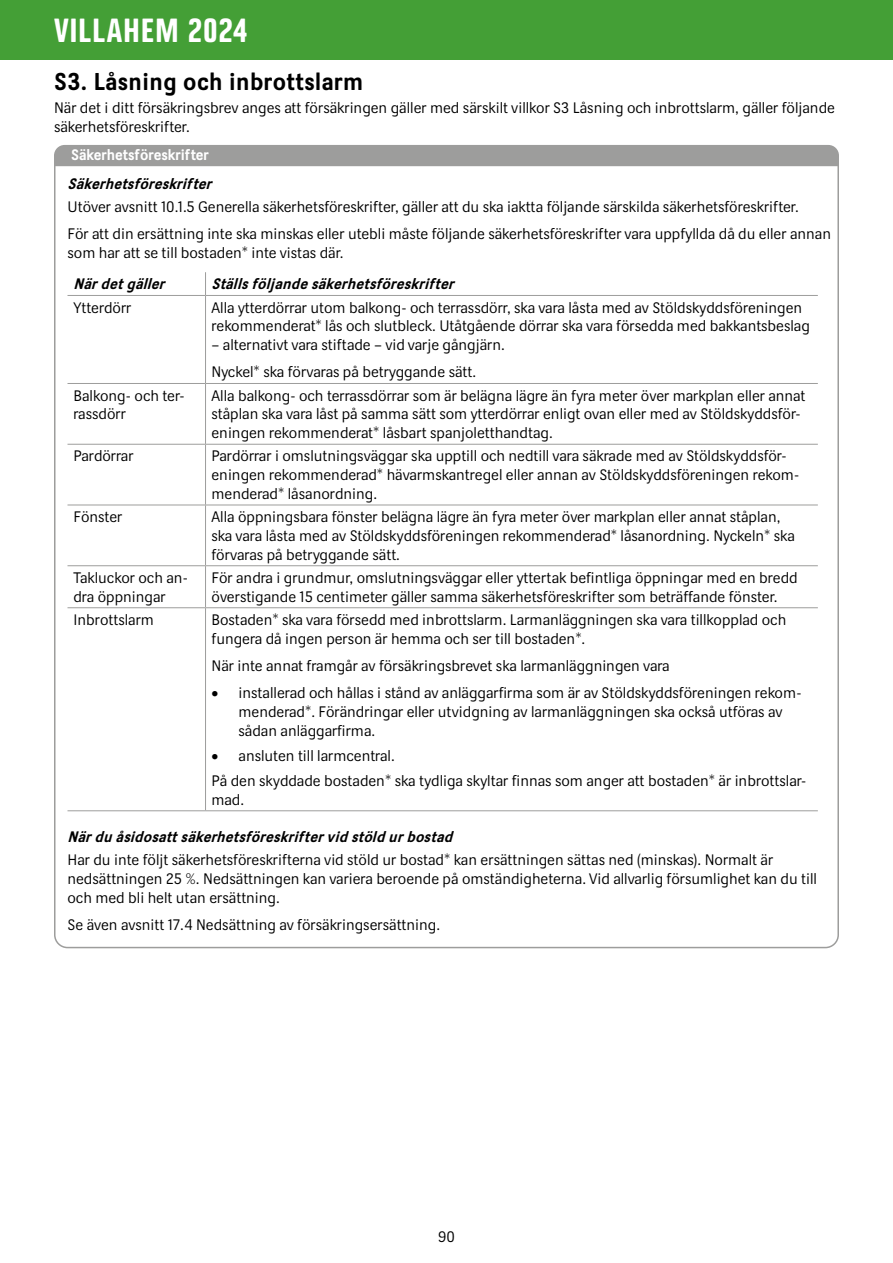
<style>
.page{position:relative;width:893px;height:1263px;background:#fff}
.page>*{position:absolute;margin:0;border:0;box-sizing:border-box;transform-origin:0 0}
.t1{font:33px "Dina Headline";letter-spacing:.02em;color:#fff}
.Villkor_rubrik_2{font:700 24px "Dina";letter-spacing:.02em;color:#000}
.t2{font:15px/18.8px "Dina";color:#000}
.Villkor_rubrik_5{font:italic 700 15px "Dina";color:#000}
.t3{font:700 15px "Dina";color:#fff}
</style>
<div class="page">
<div style="left:0;top:0;width:893px;height:60px;background:#449f36"></div>
<hr style="left:68px;top:295px;width:138px;height:1px;background:#9d9d9c">
<hr style="left:206px;top:295px;width:612px;height:1px;background:#9d9d9c">
<svg style="left:205px;top:272px;width:1px;height:23px"></svg>
<hr style="left:205px;top:296px;width:1px;height:87px;background:#9d9d9c">
<hr style="left:68px;top:383px;width:138px;height:1px;background:#9d9d9c">
<hr style="left:206px;top:383px;width:612px;height:1px;background:#9d9d9c">
<hr style="left:205px;top:384px;width:1px;height:60px;background:#9d9d9c">
<hr style="left:68px;top:444px;width:138px;height:1px;background:#9d9d9c">
<hr style="left:206px;top:444px;width:612px;height:1px;background:#9d9d9c">
<hr style="left:205px;top:445px;width:1px;height:60px;background:#9d9d9c">
<hr style="left:68px;top:505px;width:138px;height:1px;background:#9d9d9c">
<hr style="left:206px;top:505px;width:612px;height:1px;background:#9d9d9c">
<hr style="left:205px;top:505px;width:1px;height:60px;background:#9d9d9c">
<hr style="left:68px;top:565px;width:138px;height:1px;background:#9d9d9c">
<hr style="left:206px;top:565px;width:612px;height:1px;background:#9d9d9c">
<hr style="left:205px;top:566px;width:1px;height:41px;background:#9d9d9c">
<hr style="left:68px;top:607px;width:138px;height:1px;background:#9d9d9c">
<hr style="left:206px;top:607px;width:612px;height:1px;background:#9d9d9c">
<hr style="left:205px;top:608px;width:1px;height:202px;background:#9d9d9c">
<hr style="left:68px;top:810px;width:138px;height:1px;background:#9d9d9c">
<hr style="left:206px;top:810px;width:612px;height:1px;background:#9d9d9c">
<div style="left:54px;top:145px;width:785px;height:21px;background:#9d9d9c"></div>
<h1 class="t1" style="left:54px;top:12px;width:195px">VILLAHEM 2024</h1>
<h2 class="Villkor_rubrik_2" style="left:54px;top:67px;width:311px">S3. Låsning och inbrottslarm</h2>
<p class="t2" style="left:54px;top:99px;width:782px">När det i ditt försäkringsbrev anges att försäkringen gäller med särskilt villkor S3 Låsning och inbrottslarm, gäller följande säkerhetsföreskrifter.</p>
<p class="t3" style="left:71px;top:146px;width:139px">Säkerhetsföreskrifter</p>
<h5 class="Villkor_rubrik_5" style="left:68px;top:174px;width:150px">Säkerhetsföreskrifter</h5>
<p class="t2" style="left:68px;top:197px;width:733px">Utöver avsnitt 10.1.5 Generella säkerhetsföreskrifter, gäller att du ska iaktta följande särskilda säkerhetsföreskrifter.</p>
<p class="t2" style="left:68px;top:224px;width:765px">För att din ersättning inte ska minskas eller utebli måste följande säkerhetsföreskrifter vara uppfyllda då du eller annan som har att se till bostaden* inte vistas där.</p>
<h5 class="Villkor_rubrik_5" style="left:74px;top:275px;width:97px">Närdetgäller</h5>
<h5 class="Villkor_rubrik_5" style="left:212px;top:275px;width:248px">Ställsföljandesäkerhetsföreskrifter</h5>
<p class="t2" style="left:74px;top:298px;width:59px">Ytterdörr</p>
<p class="t2" style="left:212px;top:298px;width:600px">Alla ytterdörrar utom balkong- och terrassdörr, ska vara låsta med av Stöldskyddsföreningen rekommenderat* lås och slutbleck. Utåtgående dörrar ska vara försedda med bakkantsbeslag</p>
<p class="t2" style="left:212px;top:335px;width:295px">– alternativt vara stiftade – vid varje gångjärn.</p>
<p class="t2" style="left:212px;top:363px;width:266px">Nyckel* ska förvaras på betryggande sätt.</p>
<p class="t2" style="left:74px;top:386px;width:113px">Balkong- och ter&shy;rassdörr</p>
<p class="t2" style="left:212px;top:386px;width:595px">Alla balkong- och terrassdörrar som är belägna lägre än fyra meter över markplan eller annat ståplan ska vara låst på samma sätt som ytterdörrar enligt ovan eller med av Stöldskyddsför&shy;eningen rekommenderat* låsbart spanjoletthandtag.</p>
<p class="t2" style="left:74px;top:447px;width:62px">Pardörrar</p>
<p class="t2" style="left:212px;top:447px;width:589px">Pardörrar i omslutningsväggar ska upptill och nedtill vara säkrade med av Stöldskyddsför&shy;eningen rekommenderad* hävarmskantregel eller annan av Stöldskyddsföreningen rekom&shy;menderad* låsanordning.</p>
<p class="t2" style="left:74px;top:507px;width:50px">Fönster</p>
<p class="t2" style="left:212px;top:507px;width:585px">Alla öppningsbara fönster belägna lägre än fyra meter över markplan eller annat ståplan, ska vara låsta med av Stöldskyddsföreningen rekommenderad* låsanordning. Nyckeln* ska förvaras på betryggande sätt.</p>
<p class="t2" style="left:74px;top:568px;width:116px">Takluckor och an&shy;dra öppningar</p>
<p class="t2" style="left:212px;top:568px;width:588px">För andra i grundmur, omslutningsväggar eller yttertak befintliga öppningar med en bredd överstigande 15 centimeter gäller samma säkerhetsföreskrifter som beträffande fönster.</p>
<p class="t2" style="left:74px;top:610px;width:82px">Inbrottslarm</p>
<p class="t2" style="left:212px;top:610px;width:576px">Bostaden* ska vara försedd med inbrottslarm. Larmanläggningen ska vara tillkopplad och fungera då ingen person är hemma och ser till bostaden*.</p>
<p class="t2" style="left:212px;top:656px;width:460px">När inte annat framgår av försäkringsbrevet ska larmanläggningen vara</p>
<p class="t2" style="left:239px;top:683px;width:564px;text-indent:-27px">• installerad och hållas i stånd av anläggarfirma som är av Stöldskyddsföreningen rekom&shy;menderad*. Förändringar eller utvidgning av larmanläggningen ska också utföras av sådan anläggarfirma.</p>
<p class="t2" style="left:212px;top:746px;width:185px">• ansluten till larmcentral.</p>
<p class="t2" style="left:212px;top:771px;width:596px">På den skyddade bostaden* ska tydliga skyltar finnas som anger att bostaden* är inbrottslar&shy;mad.</p>
<h5 class="Villkor_rubrik_5" style="left:68px;top:828px;width:391px">Närdu åsidosattsäkerhetsföreskriftervid stöld urbostad</h5>
<p class="t2" style="left:68px;top:851px;width:751px">Har du inte följt säkerhetsföreskrifterna vid stöld ur bostad* kan ersättningen sättas ned (minskas). Normalt är nedsättningen 25 %. Nedsättningen kan variera beroende på omständigheterna. Vid allvarlig försumlighet kan du till och med bli helt utan ersättning.</p>
<p class="t2" style="left:68px;top:915px;width:374px">Se även avsnitt 17.4 Nedsättning av försäkringsersättning.</p>
<p class="t2" style="left:438px;top:1227px;width:18px">90</p>
</div>
